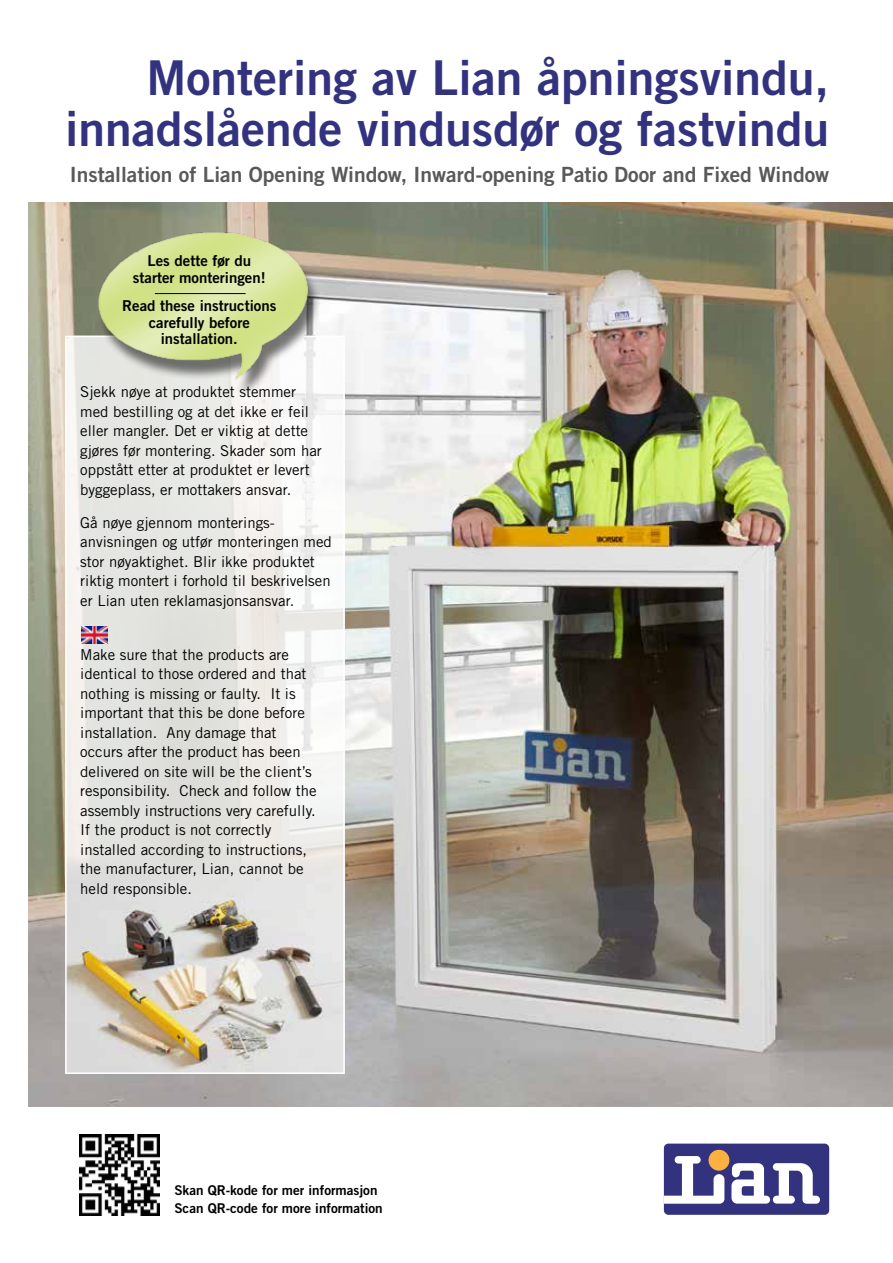
<style>
.page{position:relative;width:893px;height:1263px;background:#fff}
.page>*{position:absolute;margin:0;border:0;box-sizing:border-box;transform-origin:0 0}
.t1{font:48px/51px "Trade Gothic Bold Two";color:#32327f;text-align:right}
.t2{font:21px "Trade Gothic Bold Two";color:#58595b}
.t3{font:15px/19.5px "Trade Gothic";color:#000}
.t4{font:15px/16.5px "Trade Gothic Bold Two";color:#000;text-align:center}
.t5{font:13.5px/18px "Trade Gothic Bold Two";color:#000}
</style>
<div class="page">
<img style="left:28px;top:203px;width:865px;height:903px">
<div style="left:664px;top:1143px;width:165px;height:72px;background:#32327f;border-radius:5px"></div>
<div style="left:708px;top:1150px;width:21px;height:21px;background:#fbb040;border-radius:50%"></div>
<svg style="left:731px;top:1163px;width:89px;height:41px"></svg>
<svg style="left:664px;top:1156px;width:60px;height:48px"></svg>
<img style="left:79px;top:1134px;width:81px;height:81px">
<svg style="left:65px;top:336px;width:280px;height:627px;fill:#e7e8e3"></svg>
<img style="left:68px;top:850px;width:274px;height:221px">
<div style="left:65px;top:336px;width:280px;height:738px;border:2px solid #fff"></div>
<div style="left:97px;top:237px;width:225px;height:161px;background:#000;opacity:.53"></div>
<img style="left:84px;top:225px;width:238px;height:162px">
<hr style="left:155px;top:293px;width:91px;height:1px;background:#000">
<img style="left:82px;top:627px;width:25px;height:16px">
<h1 class="t1" style="left:65px;top:51px;width:766px">Montering av Lian åpningsvindu, innadslående vindusdør og fastvindu</h1>
<h2 class="t2" style="left:70px;top:161px;width:761px">Installation of Lian Opening Window, Inward-opening Patio Door and Fixed Window</h2>
<p class="t4" style="left:133px;top:252px;width:134px">Les dette før du starter monteringen!</p>
<p class="t4" style="left:122px;top:297px;width:156px">Read these instructions carefully before installation.</p>
<p class="t3" style="left:80px;top:382px;width:243px">Sjekk nøye at produktet stemmer med bestilling og at det ikke er feil eller mangler. Det er viktig at dette gjøres før montering. Skader som har oppstått etter at produktet er levert byggeplass, er mottakers ansvar.</p>
<p class="t3" style="left:80px;top:513px;width:253px">Gå nøye gjennom monterings&shy;anvisningen og utfør monteringen med stor nøyaktighet. Blir ikke produktet riktig montert i forhold til beskrivelsen er Lian uten reklamasjonsansvar.</p>
<p class="t3" style="left:80px;top:645px;width:238px">Make sure that the products are identical to those ordered and that nothing is missing or faulty. It is important that this be done before installation. Any damage that occurs after the product has been delivered on site will be the client’s responsibility. Check and follow the assembly instructions very carefully.<br>If the product is not correctly installed according to instructions, the manufacturer, Lian, cannot be held responsible.</p>
<p class="t5" style="left:174px;top:1181px;width:210px">Skan QR-kode for mer informasjon<br>Scan QR-code for more information</p>
</div>
